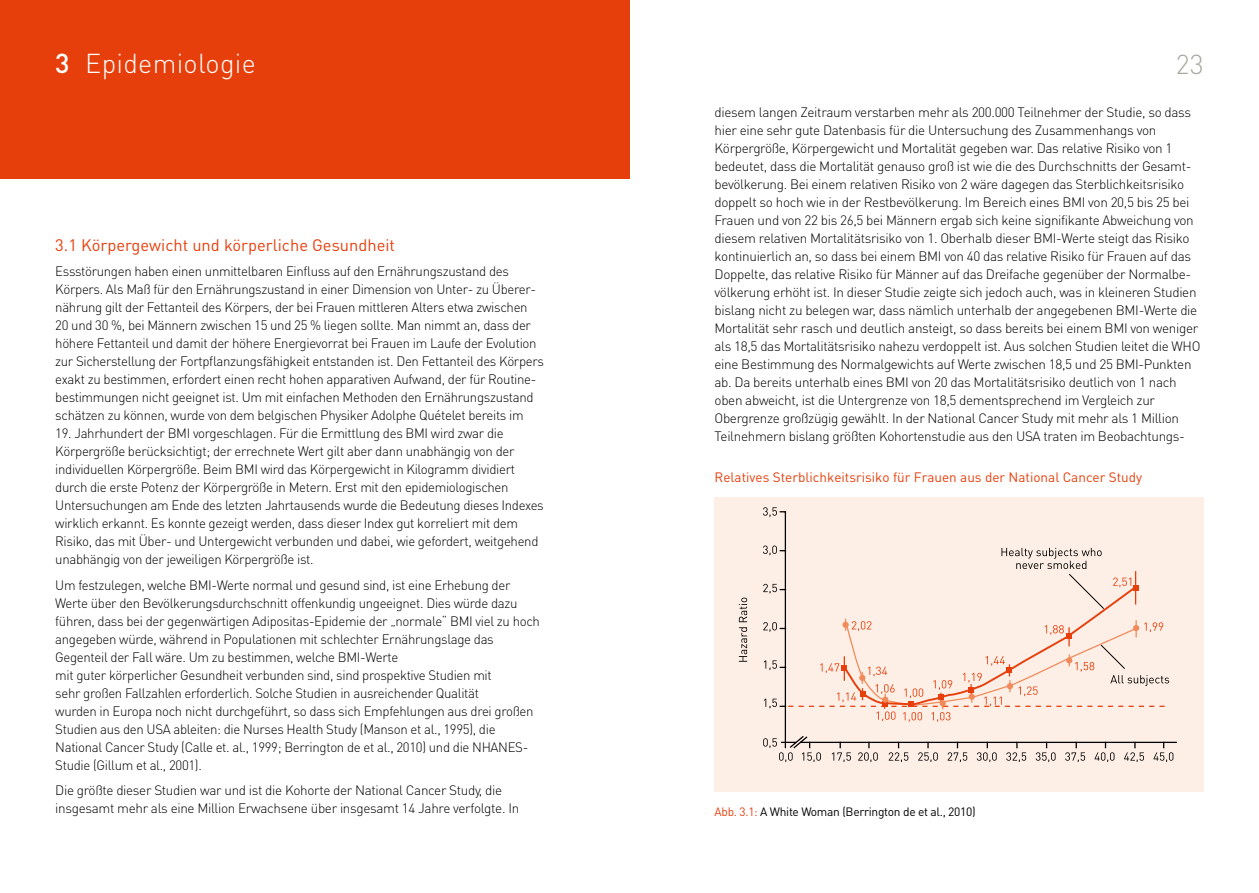
<style>
.page{position:relative;width:1259px;height:893px;background:#fff}
.page>*{position:absolute;margin:0;border:0;box-sizing:border-box;transform-origin:0 0}
.t1{font:300 27px "DIN Pro";letter-spacing:.01em;color:#fff}
.t2{font:300 27px "DIN Pro";color:#a4aaa0}
.DHS_Suchtmedizinische_Reihe_H2{font:16.5px "DIN Pro";color:#e73f0c}
.DHS_Suchtmedizinische_Reihe_p{font:300 13.5px/18px "DIN Pro";letter-spacing:-.025em;color:#000}
.t3{font:13.5px "DIN Pro";color:#e73f0c}
.t4{font:12px "DIN Pro";letter-spacing:-.025em;color:#000}
.s1{font-weight:500}
.s2{color:#a4aaa0}
.s3{color:#e73f0c}
</style>
<div class="page">
<div style="left:0;top:0;width:629px;height:179px;background:#e73f0c"></div>
<div style="left:714px;top:497px;width:489px;height:295px;background:#feefe6"></div>
<svg style="left:779px;top:511px;width:398px;height:238px"></svg>
<svg style="left:1035px;top:742px;width:20px;height:20px"></svg>
<svg style="left:1065px;top:742px;width:20px;height:20px"></svg>
<svg style="left:1094px;top:742px;width:20px;height:20px"></svg>
<svg style="left:1124px;top:742px;width:20px;height:20px"></svg>
<svg style="left:1153px;top:742px;width:20px;height:20px"></svg>
<svg style="left:763px;top:738px;width:29px;height:24px"></svg>
<svg style="left:802px;top:752px;width:19px;height:10px"></svg>
<svg style="left:832px;top:752px;width:19px;height:10px"></svg>
<svg style="left:858px;top:742px;width:19px;height:20px"></svg>
<svg style="left:888px;top:742px;width:20px;height:20px"></svg>
<svg style="left:918px;top:742px;width:19px;height:20px"></svg>
<svg style="left:947px;top:742px;width:20px;height:20px"></svg>
<svg style="left:976px;top:742px;width:20px;height:20px"></svg>
<svg style="left:1006px;top:742px;width:20px;height:20px"></svg>
<svg style="left:763px;top:507px;width:14px;height:10px"></svg>
<svg style="left:739px;top:598px;width:8px;height:64px"></svg>
<svg style="left:763px;top:546px;width:406px;height:176px"></svg>
<h1 class="t1" style="left:55px;top:45px;width:202px"><span class="s1">3</span><span class="s2">22</span>Epidemiologie</h1>
<h1 class="t2" style="left:1176px;top:46px;width:29px">23</h1>
<h2 class="DHS_Suchtmedizinische_Reihe_H2" style="left:55px;top:234px;width:341px">3.1 Körpergewicht und körperliche Gesundheit</h2>
<p class="DHS_Suchtmedizinische_Reihe_p" style="left:55px;top:262px;width:490px">Essstörungen haben einen unmittelbaren Einfluss auf den Ernährungszustand des Körpers. Als Maß für den Ernährungszustand in einer Dimension von Unter- zu Überer&shy;nährung gilt der Fettanteil des Körpers, der bei Frauen mittleren Alters etwa zwischen 20 und 30 %, bei Männern zwischen 15 und 25 % liegen sollte. Man nimmt an, dass der höhere Fettanteil und damit der höhere Energievorrat bei Frauen im Laufe der Evolution zur Sicherstellung der Fortpflanzungsfähigkeit entstanden ist. Den Fettanteil des Körpers exakt zu bestimmen, erfordert einen recht hohen apparativen Aufwand, der für Routine&shy;bestimmungen nicht geeignet ist. Um mit einfachen Methoden den Ernährungszustand schätzen zu können, wurde von dem belgischen Physiker Adolphe Quételet bereits im</p>
<p class="DHS_Suchtmedizinische_Reihe_p" style="left:55px;top:424px;width:490px">19. Jahrhundert der BMI vorgeschlagen. Für die Ermittlung des BMI wird zwar die Körpergröße berücksichtigt; der errechnete Wert gilt aber dann unabhängig von der individuellen Körpergröße. Beim BMI wird das Körpergewicht in Kilogramm dividiert durch die erste Potenz der Körpergröße in Metern. Erst mit den epidemiologischen Untersuchungen am Ende des letzten Jahrtausends wurde die Bedeutung dieses Indexes wirklich erkannt. Es konnte gezeigt werden, dass dieser Index gut korreliert mit dem Risiko, das mit Über- und Untergewicht verbunden und dabei, wie gefordert, weitgehend unabhängig von der jeweiligen Körpergröße ist.</p>
<p class="DHS_Suchtmedizinische_Reihe_p" style="left:55px;top:575px;width:486px">Um festzulegen, welche BMI-Werte normal und gesund sind, ist eine Erhebung der Werte über den Bevölkerungsdurchschnitt offenkundig ungeeignet. Dies würde dazu führen, dass bei der gegenwärtigen Adipositas-Epidemie der „normale“ BMI viel zu hoch angegeben würde, während in Populationen mit schlechter Ernährungslage das Gegenteil der Fall wäre. Um zu bestimmen, welche BMI-Werte<br>mit guter körperlicher Gesundheit verbunden sind, sind prospektive Studien mit<br>sehr großen Fallzahlen erforderlich. Solche Studien in ausreichender Qualität<br>wurden in Europa noch nicht durchgeführt, so dass sich Empfehlungen aus drei großen Studien aus den USA ableiten: die Nurses Health Study (Manson et al., 1995), die National Cancer Study (Calle et. al., 1999; Berrington de et al., 2010) und die NHANES-Studie (Gillum et al., 2001).</p>
<p class="DHS_Suchtmedizinische_Reihe_p" style="left:55px;top:781px;width:465px">Die größte dieser Studien war und ist die Kohorte der National Cancer Study, die insgesamt mehr als eine Million Erwachsene über insgesamt 14 Jahre verfolgte. In</p>
<p class="DHS_Suchtmedizinische_Reihe_p" style="left:714px;top:102px;width:487px">diesem langen Zeitraum verstarben mehr als 200.000 Teilnehmer der Studie, so dass hier eine sehr gute Datenbasis für die Untersuchung des Zusammenhangs von Körpergröße, Körpergewicht und Mortalität gegeben war. Das relative Risiko von 1 bedeutet, dass die Mortalität genauso groß ist wie die des Durchschnitts der Gesamt&shy;bevölkerung. Bei einem relativen Risiko von 2 wäre dagegen das Sterblichkeitsrisiko doppelt so hoch wie in der Restbevölkerung. Im Bereich eines BMI von 20,5 bis 25 bei Frauen und von 22 bis 26,5 bei Männern ergab sich keine signifikante Abweichung von diesem relativen Mortalitätsrisiko von 1. Oberhalb dieser BMI-Werte steigt das Risiko kontinuierlich an, so dass bei einem BMI von 40 das relative Risiko für Frauen auf das Doppelte, das relative Risiko für Männer auf das Dreifache gegenüber der Normalbe&shy;völkerung erhöht ist. In dieser Studie zeigte sich jedoch auch, was in kleineren Studien bislang nicht zu belegen war, dass nämlich unterhalb der angegebenen BMI-Werte die Mortalität sehr rasch und deutlich ansteigt, so dass bereits bei einem BMI von weniger als 18,5 das Mortalitätsrisiko nahezu verdoppelt ist. Aus solchen Studien leitet die WHO eine Bestimmung des Normalgewichts auf Werte zwischen 18,5 und 25 BMI-Punkten ab. Da bereits unterhalb eines BMI von 20 das Mortalitätsrisiko deutlich von 1 nach oben abweicht, ist die Untergrenze von 18,5 dementsprechend im Vergleich zur Obergrenze großzügig gewählt. In der National Cancer Study mit mehr als 1 Million Teilnehmern bislang größten Kohortenstudie aus den USA traten im Beobachtungs-</p>
<p class="t3" style="left:714px;top:468px;width:429px">Relatives Sterblichkeitsrisiko für Frauen aus der National Cancer Study</p>
<p class="t4" style="left:714px;top:803px;width:263px"><span class="s3">Abb. 3.1:</span> A White Woman (Berrington de et al., 2010)</p>
</div>
